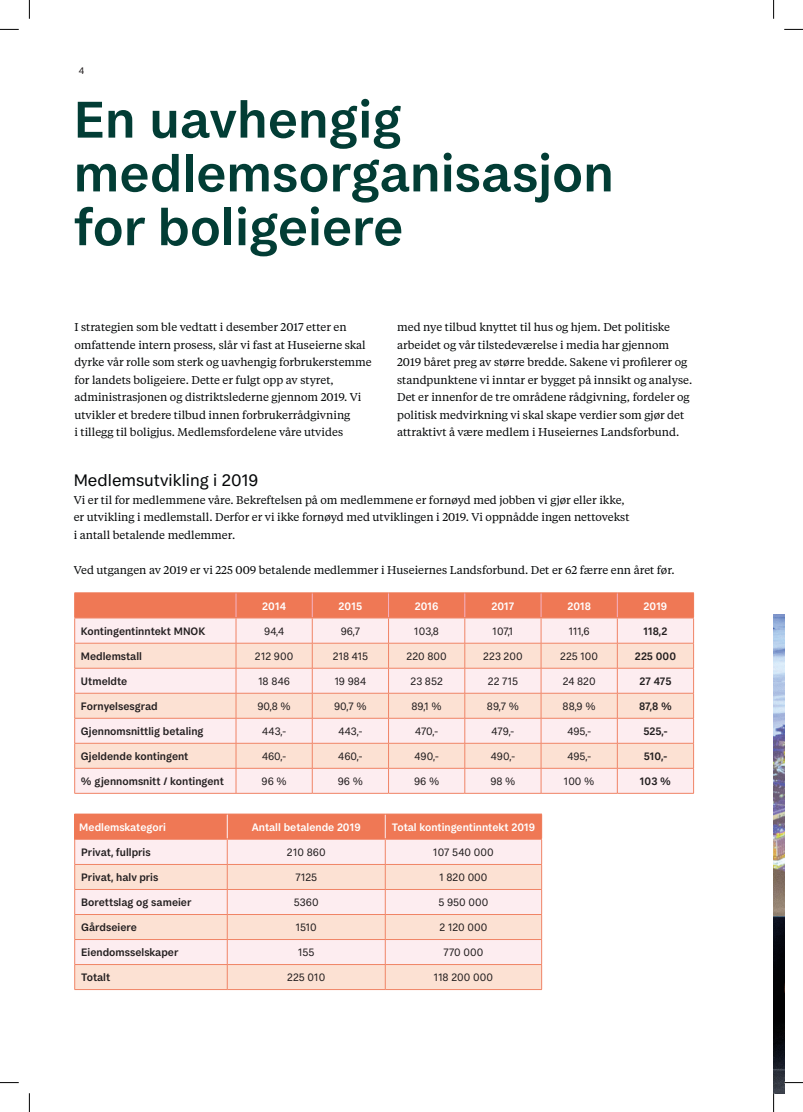
<style>
.page{position:relative;width:803px;height:1112px;background:#fff}
.page>*{position:absolute;margin:0;border:0;box-sizing:border-box;transform-origin:0 0}
.Overskrift{font:500 53.75px/53.8px "FS Koopman";color:#023d35}
.Brødtekst{font:17.5px "FS Koopman";color:#040607}
.Brødtekst-2{font:11.25px/17.5px "Tiempos Text";color:#040607}
.Tabelltekst{font:11.25px "FS Koopman";color:#231f20}
.Tabelltekst-2{font:500 11.25px "FS Koopman";color:#231f20}
.Tabelloverskrift_Hvi{font:500 11.25px "FS Koopman";color:#fff}
.t1{font:10px "FS Koopman";color:#231f20}
</style>
<div class="page">
<img style="left:774px;top:614px;width:10px;height:478px">
<hr style="left:74px;top:792px;width:162px;height:1px;background:#f08466">
<hr style="left:236px;top:792px;width:76px;height:1px;background:#f08466">
<hr style="left:312px;top:792px;width:76px;height:1px;background:#f08466">
<hr style="left:388px;top:792px;width:77px;height:1px;background:#f08466">
<hr style="left:465px;top:792px;width:76px;height:1px;background:#f08466">
<hr style="left:541px;top:792px;width:76px;height:1px;background:#f08466">
<hr style="left:617px;top:792px;width:77px;height:1px;background:#f08466">
<svg style="left:74px;top:592px;width:620px;height:200px;background:#fad4cb"></svg>
<hr style="left:74px;top:617px;width:162px;height:1px;background:#ef7855">
<hr style="left:236px;top:617px;width:76px;height:1px;background:#ef7855">
<hr style="left:312px;top:617px;width:76px;height:1px;background:#ef7855">
<hr style="left:388px;top:617px;width:77px;height:1px;background:#ef7855">
<hr style="left:465px;top:617px;width:76px;height:1px;background:#ef7855">
<hr style="left:541px;top:617px;width:76px;height:1px;background:#ef7855">
<hr style="left:617px;top:617px;width:77px;height:1px;background:#ef7855">
<div style="left:75px;top:813px;width:152px;height:25px;background:#ef7855"></div>
<div style="left:75px;top:839px;width:152px;height:25px;background:#fdedf0"></div>
<svg style="left:75px;top:865px;width:152px;height:124px;background:#fce5dd"></svg>
<hr style="left:74px;top:864px;width:153px;height:1px;background:#f08466">
<hr style="left:74px;top:889px;width:153px;height:1px;background:#f08466">
<hr style="left:74px;top:914px;width:153px;height:1px;background:#f08466">
<hr style="left:74px;top:939px;width:153px;height:1px;background:#f08466">
<hr style="left:74px;top:964px;width:153px;height:1px;background:#f08466">
<hr style="left:74px;top:989px;width:153px;height:1px;background:#f08466">
<hr style="left:227px;top:989px;width:158px;height:1px;background:#f08466">
<hr style="left:385px;top:989px;width:157px;height:1px;background:#f08466">
<hr style="left:74px;top:813px;width:153px;height:1px;background:#ef7855">
<svg style="left:74px;top:814px;width:1px;height:175px"></svg>
<svg style="left:227px;top:813px;width:315px;height:176px;background:#fad3c9"></svg>
<hr style="left:74px;top:838px;width:153px;height:1px;background:#ef7855">
<hr style="left:227px;top:838px;width:158px;height:1px;background:#ef7855">
<hr style="left:385px;top:838px;width:157px;height:1px;background:#ef7855">
<svg style="left:0;top:29px;width:19px;height:1px"></svg>
<svg style="left:784px;top:29px;width:19px;height:1px"></svg>
<svg style="left:0;top:1082px;width:19px;height:1px"></svg>
<svg style="left:784px;top:1081px;width:19px;height:2px"></svg>
<svg style="left:29px;top:0;width:1px;height:19px"></svg>
<svg style="left:29px;top:1093px;width:1px;height:18px"></svg>
<svg style="left:773px;top:0;width:1px;height:19px"></svg>
<svg style="left:773px;top:1092px;width:1px;height:19px"></svg>
<p class="t1" style="left:79px;top:65px;width:7px">4</p>
<p class="Overskrift" style="left:74px;top:92px;width:542px">En uavhengig medlemsorganisasjon for boligeiere</p>
<p class="Brødtekst-2" style="left:74px;top:318px;width:299px">I strategien som ble vedtatt i desember 2017 etter en omfattende intern prosess, slår vi fast at Huseierne skal dyrke vår rolle som sterk og uavhengig forbrukerstemme for landets boligeiere. Dette er fulgt opp av styret, administrasjonen og distriktslederne gjennom 2019. Vi utvikler et bredere tilbud innen forbrukerrådgivning<br>i tillegg til boligjus. Medlemsfordelene våre utvides</p>
<p class="Brødtekst-2" style="left:397px;top:318px;width:297px">med nye tilbud knyttet til hus og hjem. Det politiske arbeidet og vår tilstedeværelse i media har gjennom 2019 båret preg av større bredde. Sakene vi profilerer og standpunktene vi inntar er bygget på innsikt og analyse.<br>Det er innenfor de tre områdene rådgivning, fordeler og politisk medvirkning vi skal skape verdier som gjør det attraktivt å være medlem i Huseiernes Landsforbund.</p>
<p class="Brødtekst" style="left:74px;top:470px;width:186px">Medlemsutvikling i 2019</p>
<p class="Brødtekst-2" style="left:74px;top:490px;width:557px">Vi er til for medlemmene våre. Bekreftelsen på om medlemmene er fornøyd med jobben vi gjør eller ikke, er utvikling i medlemstall. Derfor er vi ikke fornøyd med utviklingen i 2019. Vi oppnådde ingen nettovekst i antall betalende medlemmer.</p>
<p class="Brødtekst-2" style="left:74px;top:560px;width:603px">Ved utgangen av 2019 er vi 225 009 betalende medlemmer i Huseiernes Landsforbund. Det er 62 færre enn året før.</p>
<p class="Tabelloverskrift_Hvi" style="left:262px;top:599px;width:25px">2014</p>
<p class="Tabelloverskrift_Hvi" style="left:339px;top:599px;width:25px">2015</p>
<p class="Tabelloverskrift_Hvi" style="left:415px;top:599px;width:25px">2016</p>
<p class="Tabelloverskrift_Hvi" style="left:491px;top:599px;width:24px">2017</p>
<p class="Tabelloverskrift_Hvi" style="left:567px;top:599px;width:25px">2018</p>
<p class="Tabelloverskrift_Hvi" style="left:644px;top:599px;width:25px">2019</p>
<p class="Tabelltekst-2" style="left:81px;top:624px;width:126px">Kontingentinntekt MNOK</p>
<p class="Tabelltekst" style="left:264px;top:624px;width:21px">94,4</p>
<p class="Tabelltekst" style="left:341px;top:624px;width:21px">96,7</p>
<p class="Tabelltekst" style="left:414px;top:624px;width:26px">103,8</p>
<p class="Tabelltekst" style="left:493px;top:624px;width:22px">107,1</p>
<p class="Tabelltekst" style="left:569px;top:624px;width:22px">111,6</p>
<p class="Tabelltekst-2" style="left:643px;top:624px;width:25px">118,2</p>
<p class="Tabelltekst-2" style="left:81px;top:649px;width:63px">Medlemstall</p>
<p class="Tabelltekst" style="left:255px;top:649px;width:40px">212 900</p>
<p class="Tabelltekst" style="left:333px;top:649px;width:37px">218 415</p>
<p class="Tabelltekst" style="left:406px;top:649px;width:42px">220 800</p>
<p class="Tabelltekst" style="left:483px;top:649px;width:41px">223 200</p>
<p class="Tabelltekst" style="left:560px;top:649px;width:39px">225 100</p>
<p class="Tabelltekst-2" style="left:635px;top:649px;width:43px">225 000</p>
<p class="Tabelltekst-2" style="left:81px;top:674px;width:48px">Utmeldte</p>
<p class="Tabelltekst" style="left:258px;top:674px;width:33px">18 846</p>
<p class="Tabelltekst" style="left:335px;top:674px;width:33px">19 984</p>
<p class="Tabelltekst" style="left:410px;top:674px;width:34px">23 852</p>
<p class="Tabelltekst" style="left:488px;top:674px;width:32px">22 715</p>
<p class="Tabelltekst" style="left:563px;top:674px;width:34px">24 820</p>
<p class="Tabelltekst-2" style="left:639px;top:674px;width:34px">27 475</p>
<p class="Tabelltekst-2" style="left:81px;top:699px;width:78px">Fornyelsesgrad</p>
<p class="Tabelltekst" style="left:257px;top:699px;width:35px">90,8 %</p>
<p class="Tabelltekst" style="left:334px;top:699px;width:34px">90,7 %</p>
<p class="Tabelltekst" style="left:411px;top:699px;width:32px">89,1 %</p>
<p class="Tabelltekst" style="left:487px;top:699px;width:34px">89,7 %</p>
<p class="Tabelltekst" style="left:563px;top:699px;width:35px">88,9 %</p>
<p class="Tabelltekst-2" style="left:639px;top:699px;width:34px">87,8 %</p>
<p class="Tabelltekst-2" style="left:81px;top:724px;width:124px">Gjennomsnittlig betaling</p>
<p class="Tabelltekst" style="left:262px;top:724px;width:25px">443,-</p>
<p class="Tabelltekst" style="left:338px;top:724px;width:25px">443,-</p>
<p class="Tabelltekst" style="left:415px;top:724px;width:24px">470,-</p>
<p class="Tabelltekst" style="left:491px;top:724px;width:24px">479,-</p>
<p class="Tabelltekst" style="left:567px;top:724px;width:25px">495,-</p>
<p class="Tabelltekst-2" style="left:643px;top:724px;width:26px">525,-</p>
<p class="Tabelltekst-2" style="left:81px;top:749px;width:109px">Gjeldende kontingent</p>
<p class="Tabelltekst" style="left:262px;top:749px;width:26px">460,-</p>
<p class="Tabelltekst" style="left:338px;top:749px;width:26px">460,-</p>
<p class="Tabelltekst" style="left:415px;top:749px;width:26px">490,-</p>
<p class="Tabelltekst" style="left:491px;top:749px;width:26px">490,-</p>
<p class="Tabelltekst" style="left:567px;top:749px;width:25px">495,-</p>
<p class="Tabelltekst-2" style="left:644px;top:749px;width:25px">510,-</p>
<p class="Tabelltekst-2" style="left:81px;top:774px;width:144px">% gjennomsnitt / kontingent</p>
<p class="Tabelltekst" style="left:261px;top:774px;width:27px">96 %</p>
<p class="Tabelltekst" style="left:338px;top:774px;width:27px">96 %</p>
<p class="Tabelltekst" style="left:414px;top:774px;width:27px">96 %</p>
<p class="Tabelltekst" style="left:490px;top:774px;width:27px">98 %</p>
<p class="Tabelltekst" style="left:564px;top:774px;width:32px">100 %</p>
<p class="Tabelltekst-2" style="left:640px;top:774px;width:33px">103 %</p>
<p class="Tabelloverskrift_Hvi" style="left:79px;top:820px;width:88px">Medlemskategori</p>
<p class="Tabelloverskrift_Hvi" style="left:252px;top:820px;width:110px">Antall betalende 2019</p>
<p class="Tabelloverskrift_Hvi" style="left:392px;top:820px;width:145px">Total kontingentinntekt 2019</p>
<p class="Tabelltekst-2" style="left:81px;top:845px;width:71px">Privat, fullpris</p>
<p class="Tabelltekst" style="left:287px;top:845px;width:40px">210 860</p>
<p class="Tabelltekst" style="left:433px;top:845px;width:62px">107 540 000</p>
<p class="Tabelltekst-2" style="left:81px;top:870px;width:79px">Privat, halv pris</p>
<p class="Tabelltekst" style="left:295px;top:870px;width:23px">7125</p>
<p class="Tabelltekst" style="left:439px;top:870px;width:50px">1 820 000</p>
<p class="Tabelltekst-2" style="left:81px;top:895px;width:112px">Borettslag og sameier</p>
<p class="Tabelltekst" style="left:294px;top:895px;width:26px">5360</p>
<p class="Tabelltekst" style="left:438px;top:895px;width:51px">5 950 000</p>
<p class="Tabelltekst-2" style="left:81px;top:920px;width:57px">Gårdseiere</p>
<p class="Tabelltekst" style="left:296px;top:920px;width:23px">1510</p>
<p class="Tabelltekst" style="left:439px;top:920px;width:49px">2 120 000</p>
<p class="Tabelltekst-2" style="left:81px;top:945px;width:99px">Eiendomsselskaper</p>
<p class="Tabelltekst" style="left:298px;top:945px;width:18px">155</p>
<p class="Tabelltekst" style="left:443px;top:945px;width:41px">770 000</p>
<p class="Tabelltekst-2" style="left:81px;top:970px;width:31px">Totalt</p>
<p class="Tabelltekst" style="left:287px;top:970px;width:39px">225 010</p>
<p class="Tabelltekst" style="left:434px;top:970px;width:60px">118 200 000</p>
</div>
